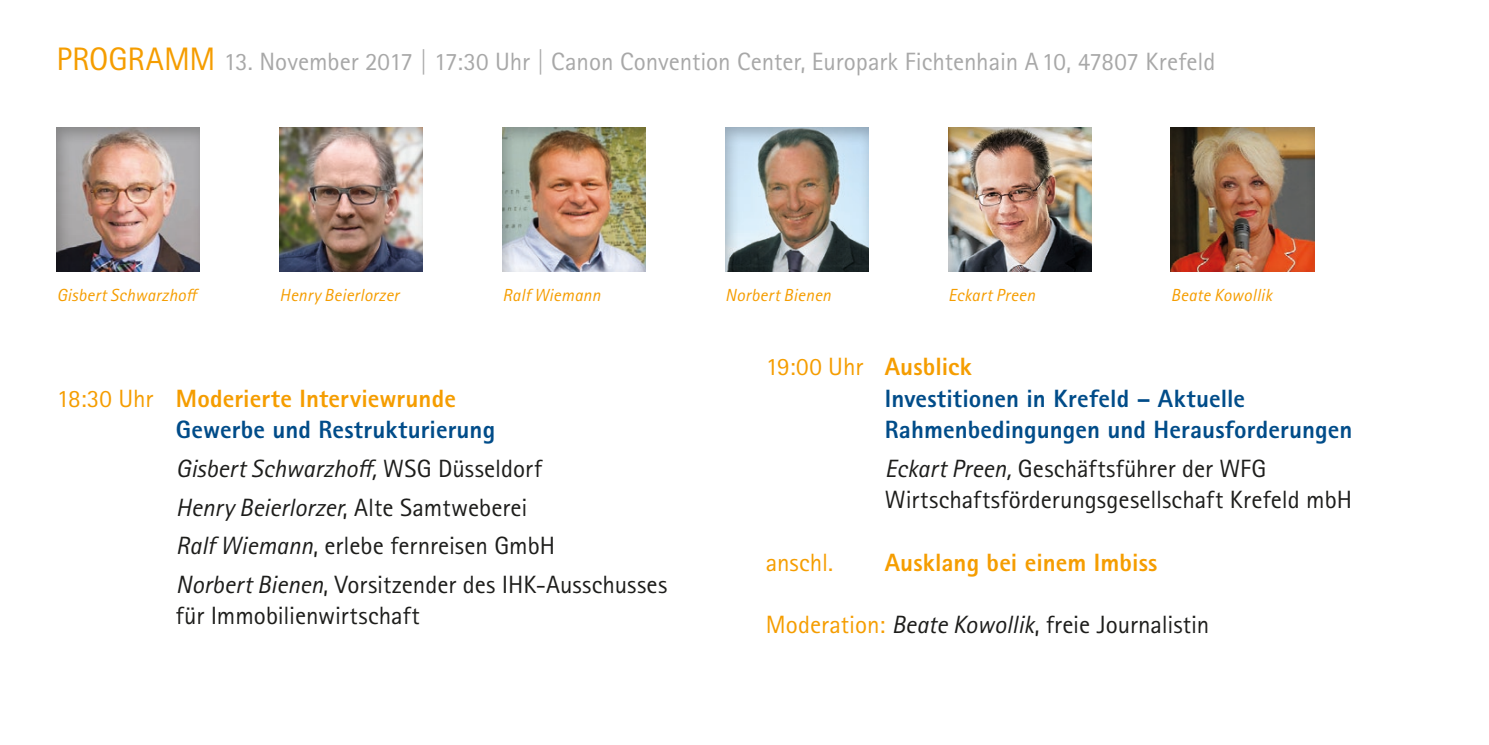
<style>
.page{position:relative;width:1489px;height:745px;background:#fff}
.page>*{position:absolute;margin:0;border:0;box-sizing:border-box;transform-origin:0 0}
.t1{font:25px/38.8px "Rotis Sans Serif Pro";color:#1d1d1b}
.t2{font:800 25px/31.2px "Rotis Sans Serif Pro";letter-spacing:.005em;color:#004c89}
.t3{font:25px "Rotis Sans Serif Pro";color:#a8a8a8}
.t4{font:800 25px "Rotis Sans Serif Pro";letter-spacing:.005em;color:#f59d00}
.t5{font:25px "Rotis Sans Serif Pro";color:#f59d00}
.t6{font:italic 17.5px "Rotis Sans Serif Pro";letter-spacing:.01em;color:#f59d00}
.s1{font-size:32.5px;color:#f59d00}
.s2{font-weight:400;color:#f59d00}
.s3{color:#f59d00}
.s4{font-style:italic}
</style>
<div class="page">
<div style="left:947px;top:124px;width:148px;height:148px;background:#1d1d1b;opacity:.27"></div>
<div style="left:57px;top:124px;width:147px;height:148px;background:#1d1d1b;opacity:.27"></div>
<div style="left:502px;top:124px;width:148px;height:148px;background:#1d1d1b;opacity:.27"></div>
<div style="left:725px;top:124px;width:147px;height:148px;background:#1d1d1b;opacity:.27"></div>
<div style="left:279px;top:124px;width:148px;height:148px;background:#1d1d1b;opacity:.27"></div>
<div style="left:1170px;top:124px;width:148px;height:148px;background:#1d1d1b;opacity:.27"></div>
<p class="t3" style="left:56px;top:46px;width:1160px"><span class="s1">PROGRAMM</span> 13. November 2017 | 17:30 Uhr | Canon Convention Center, Europark Fichtenhain A10, 47807 Krefeld</p>
<p class="t6" style="left:57px;top:285px;width:144px">Gisbert Schwarzhoff</p>
<p class="t6" style="left:279px;top:285px;width:121px">Henry Beierlorzer</p>
<p class="t6" style="left:502px;top:285px;width:100px">Ralf Wiemann</p>
<p class="t6" style="left:725px;top:285px;width:107px">Norbert Bienen</p>
<p class="t6" style="left:948px;top:285px;width:89px">Eckart Preen</p>
<p class="t6" style="left:1170px;top:285px;width:103px">Beate Kowollik</p>
<p class="t2" style="left:176px;top:382px;width:321px;text-indent:-119px"><span class="s2">18:30 Uhr</span> <span class="s3">Moderierte Interviewrunde<br></span>Gewerbe und Restrukturierung</p>
<p class="t1" style="left:176px;top:449px;width:493px"><span class="s4">Gisbert Schwarzhoff,</span> WSG Düsseldorf<br><span class="s4">Henry Beierlorzer</span>, Alte Samtweberei<br><span class="s4">Ralf Wiemann</span>, erlebe fernreisen GmbH<br><span class="s4">Norbert Bienen</span>, Vorsitzender des IHK-Ausschusses</p>
<p class="t1" style="left:176px;top:596px;width:245px">für Immobilienwirtschaft</p>
<p class="t2" style="left:884px;top:351px;width:469px;text-indent:-119px"><span class="s2">19:00 Uhr</span> <span class="s3">Ausblick<br></span>Investitionen in Krefeld – Aktuelle<br>Rahmenbedingungen und Herausforderungen</p>
<p class="t1" style="left:884px;top:452px;width:468px;line-height:31.2px"><span class="s4">Eckart Preen,</span> Geschäftsführer der WFG<br>Wirtschaftsförderungsgesellschaft Krefeld mbH</p>
<p class="t5" style="left:765px;top:547px;width:69px">anschl.</p>
<p class="t4" style="left:884px;top:546px;width:274px">Ausklang bei einem Imbiss</p>
<p class="t1" style="left:765px;top:605px;width:445px"><span class="s3">Moderation:</span> <span class="s4">Beate Kowollik</span>, freie Journalistin</p>
</div>
